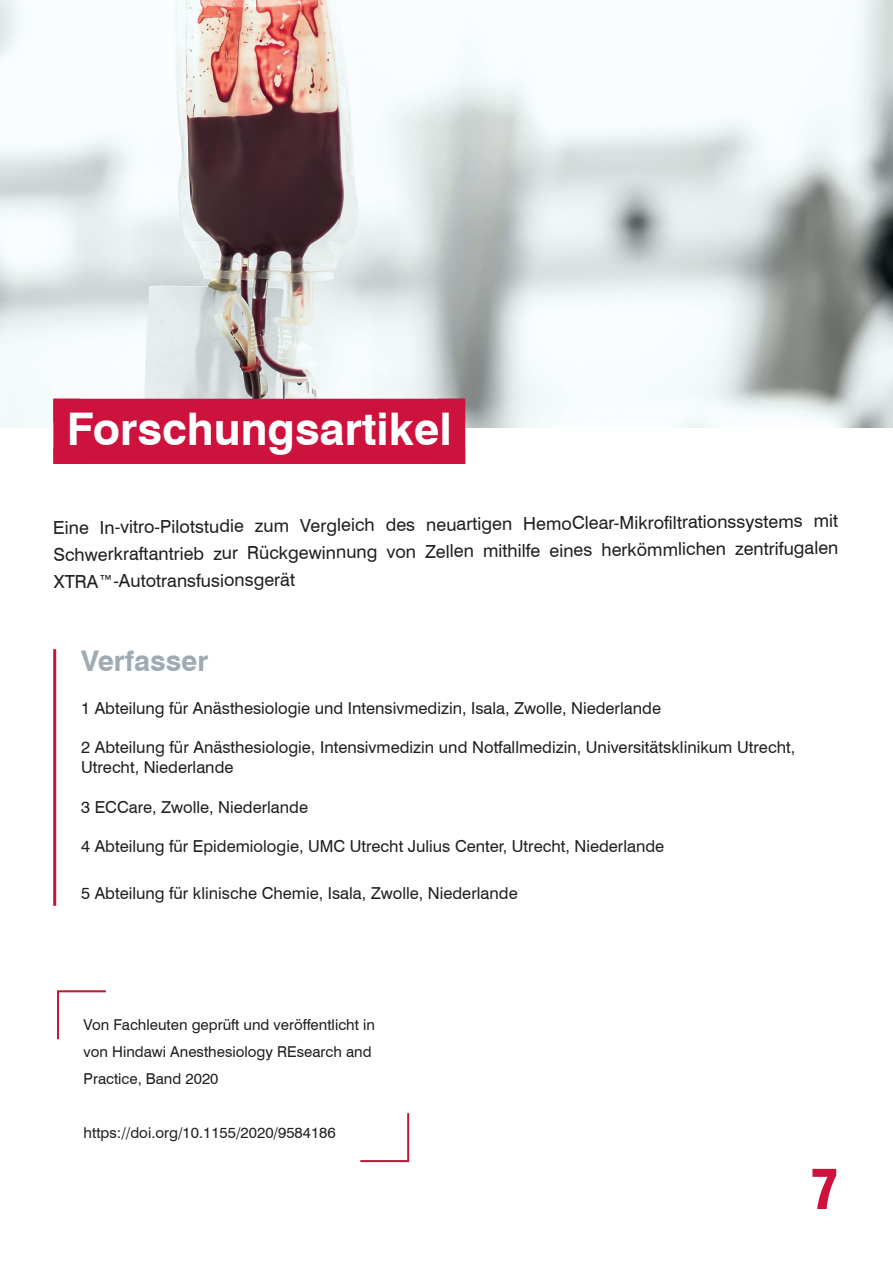
<style>
.page{position:relative;width:893px;height:1263px;background:#fff}
.page>*{position:absolute;margin:0;border:0;box-sizing:border-box;transform-origin:0 0}
.t1{font:900 condensed 54px "Swiss 721 BT";color:#cd123d}
.t2{font:700 45px "Swiss 721 BT";color:#fff}
.t3{font:700 28.5px "Swiss 721 BT";color:#9faab2}
.t4{font:18px/27px "Swiss 721 BT";letter-spacing:-.01em;color:#231f20}
.t5{font:16.5px/19.8px "Swiss 721 BT";color:#231f20}
.t6{font:15px/27px "Swiss 721 BT";color:#231f20}
</style>
<div class="page">
<img style="left:0;top:0;width:893px;height:428px">
<div style="left:67px;top:411px;width:385px;height:45px;background:#cd123d"></div>
<div style="left:53px;top:399px;width:27px;height:65px;background:#cd123d"></div>
<div style="left:438px;top:399px;width:27px;height:65px;background:#cd123d"></div>
<div style="left:53px;top:399px;width:412px;height:24px;background:#cd123d"></div>
<div style="left:53px;top:447px;width:412px;height:17px;background:#cd123d"></div>
<svg style="left:57px;top:990px;width:49px;height:49px"></svg>
<svg style="left:360px;top:1113px;width:49px;height:49px"></svg>
<hr style="left:53px;top:649px;width:3px;height:257px;background:#cd123d">
<h2 class="t2" style="left:67px;top:402px;width:386px">Forschungsartikel</h2>
<p class="t4" style="left:53px;top:510px;width:787px">Eine In-vitro-Pilotstudie zum Vergleich des neuartigen HemoClear-Mikrofiltrationssystems mit<br>Schwerkraftantrieb zur Rückgewinnung von Zellen mithilfe eines herkömmlichen zentrifugalen</p>
<p class="t4" style="left:54px;top:567px;width:243px">XTRA™-Autotransfusionsgerät</p>
<h3 class="t3" style="left:81px;top:643px;width:129px">Verfasser</h3>
<p class="t5" style="left:81px;top:698px;width:581px">1 Abteilung für Anästhesiologie und Intensivmedizin, Isala, Zwolle, Niederlande</p>
<p class="t5" style="left:81px;top:737px;width:715px">2 Abteilung für Anästhesiologie, Intensivmedizin und Notfallmedizin, Universitätsklinikum Utrecht,<br>Utrecht, Niederlande</p>
<p class="t5" style="left:81px;top:797px;width:228px">3 ECCare, Zwolle, Niederlande</p>
<p class="t5" style="left:81px;top:836px;width:585px">4 Abteilung für Epidemiologie, UMC Utrecht Julius Center, Utrecht, Niederlande</p>
<p class="t5" style="left:81px;top:883px;width:438px">5 Abteilung für klinische Chemie, Isala, Zwolle, Niederlande</p>
<p class="t6" style="left:84px;top:1011px;width:293px">Von Fachleuten geprüft und veröffentlicht in von Hindawi Anesthesiology REsearch and<br>Practice, Band 2020</p>
<p class="t6" style="left:84px;top:1119px;width:254px">https://doi.org/10.1155/2020/9584186</p>
<h1 class="t1" style="left:810px;top:1157px;width:30px">7</h1>
</div>
